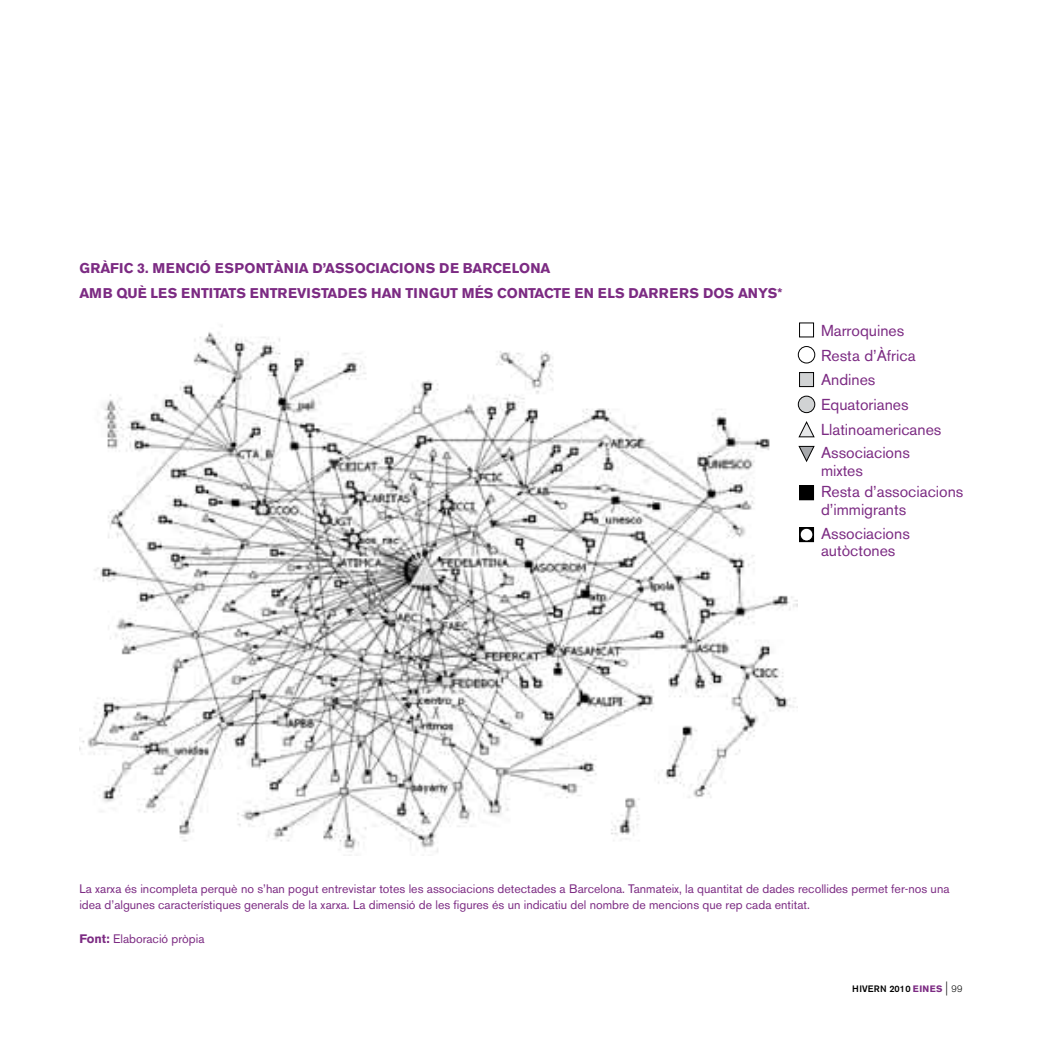
<style>
.page{position:relative;width:1042px;height:1042px;background:#fff}
.page>*{position:absolute;margin:0;border:0;box-sizing:border-box;transform-origin:0 0}
.t1{font:15.75px/17.5px "Akzidenz Grotesk BE";color:#7c2b83}
.t2{font:700 14px "Akzidenz Grotesk BE";letter-spacing:.01em;color:#7c2b83}
.t3{font:12.25px/15.8px "Akzidenz Grotesk BE";color:#7c2b83}
.t4{font:500 9.28px "Akzidenz Grotesk BE";letter-spacing:.02em;color:#000}
.s1{font-weight:700}
.s2{font-weight:700;color:#7c2b83}
.s3{font-weight:300;font-stretch:condensed;font-size:14px}
.s4{font-weight:300}
</style>
<div class="page">
<img style="left:79px;top:325px;width:719px;height:527px">
<div style="left:799px;top:322px;width:15px;height:15px;border:1px solid #000"></div>
<svg style="left:798px;top:421px;width:17px;height:17px"></svg>
<div style="left:798px;top:346px;width:17px;height:17px;border:1px solid #000;border-radius:50%"></div>
<div style="left:799px;top:372px;width:14px;height:14px;background:#d1d3d4"></div>
<div style="left:799px;top:372px;width:15px;height:15px;border:1px solid #000"></div>
<div style="left:799px;top:486px;width:14px;height:14px;background:#000"></div>
<div style="left:799px;top:485px;width:15px;height:15px;border:1px solid #000"></div>
<div style="left:798px;top:396px;width:17px;height:17px;background:#d1d3d4;border-radius:50%"></div>
<div style="left:798px;top:396px;width:17px;height:17px;border:1px solid #000;border-radius:50%"></div>
<div style="left:799px;top:527px;width:14px;height:15px;background:#000"></div>
<div style="left:799px;top:527px;width:15px;height:15px;border:1px solid #000"></div>
<div style="left:800px;top:528px;width:13px;height:13px;background:#fff;border-radius:50%"></div>
<div style="left:800px;top:528px;width:13px;height:13px;border:1px solid #000;border-radius:50%"></div>
<svg style="left:798px;top:445px;width:17px;height:17px"></svg>
<p class="t2" style="left:79px;top:260px;width:21px">GRÀFIC</p>
<p class="t2" style="left:137px;top:260px;width:38px">3. MENCI</p>
<p class="t2" style="left:200px;top:260px;width:26px">Ó ESPONTÀNIA</p>
<p class="t2" style="left:312px;top:260px;width:23px">D’ASSOCIACIONS</p>
<p class="t2" style="left:439px;top:260px;width:44px">DE BARCELONA</p>
<p class="t2" style="left:79px;top:285px;width:12px">AMB</p>
<p class="t2" style="left:116px;top:285px;width:44px">QU È LES</p>
<p class="t2" style="left:181px;top:285px;width:9px">ENTITATS</p>
<p class="t2" style="left:250px;top:285px;width:10px">ENTREVISTADES</p>
<p class="t2" style="left:371px;top:285px;width:11px">HAN</p>
<p class="t2" style="left:406px;top:285px;width:10px">TINGUT</p>
<p class="t2" style="left:462px;top:285px;width:12px">MÉS</p>
<p class="t2" style="left:497px;top:285px;width:11px">CONTACTE</p>
<p class="t2" style="left:574px;top:285px;width:34px">EN ELS</p>
<p class="t2" style="left:628px;top:285px;width:11px">DARRERS</p>
<p class="t2" style="left:703px;top:285px;width:11px">DOS</p>
<p class="t2" style="left:738px;top:285px;width:46px">ANYS*</p>
<p class="t1" style="left:821px;top:322px;width:85px">Marroquines</p>
<p class="t1" style="left:821px;top:346px;width:96px">Resta d’Àfrica</p>
<p class="t1" style="left:821px;top:371px;width:56px">Andines</p>
<p class="t1" style="left:821px;top:396px;width:89px">Equatorianes</p>
<p class="t1" style="left:821px;top:421px;width:122px">Llatinoamericanes</p>
<p class="t1" style="left:821px;top:444px;width:90px">Associacions mixtes</p>
<p class="t1" style="left:821px;top:483px;width:144px">Resta d’associacions d’immigrants</p>
<p class="t1" style="left:821px;top:525px;width:90px">Associacions autòctones</p>
<p class="t3" style="left:79px;top:881px;width:871px">La xarxa és incompleta perquè no s’han pogut entrevistar totes les associacions detectades a Barcelona. Tanmateix, la quantitat de dades recollides permet fer-nos una idea d’algunes característiques generals de la xarxa. La dimensió de les figures és un indicatiu del nombre de mencions que rep cada entitat.</p>
<p class="t3" style="left:79px;top:930px;width:127px"><span class="s1">FONT:</span> Elaboració pròpia</p>
<p class="t4" style="left:852px;top:983px;width:112px">HIVERN 2010 <span class="s2">EINES</span> <span class="s3">|</span> <span class="s4">99</span></p>
</div>
